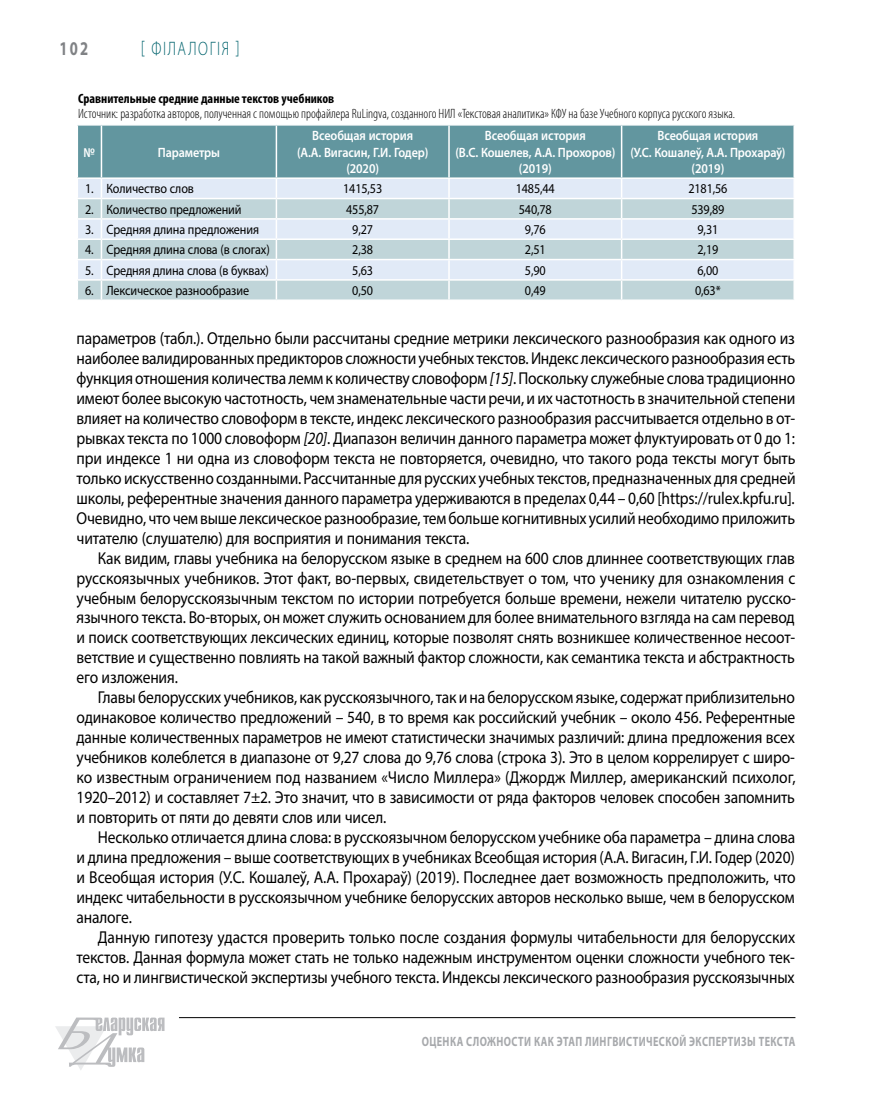
<style>
.page{position:relative;width:872px;height:1106px;background:#fff}
.page>*{position:absolute;margin:0;border:0;box-sizing:border-box;transform-origin:0 0}
.t1{font:300 19.5px "Myriad Pro";letter-spacing:.11em;color:#00636d;scale:.75 1}
.t2{font:700 19.5px "Myriad Pro";color:#808285;scale:.75 1}
.t3{font:17.25px/20px "Myriad Pro";letter-spacing:-.01em;color:#000;text-align:justify;scale:.9 1}
.t4{font:13.5px "Myriad Pro";letter-spacing:-.01em;color:#000;scale:.9 1}
.t5{font:600 13.5px/16.5px "Myriad Pro";letter-spacing:-.01em;color:#fff;text-align:center;scale:.9 1}
.t6{font:300 condensed 13.5px "Myriad Pro";color:#000}
.t7{font:700 13.5px "Myriad Pro";letter-spacing:.04em;color:#a7a9ac;scale:.75 1}
.t8{font:700 condensed 13.5px "Myriad Pro";color:#000}
.s1{font-style:italic}
</style>
<div class="page">
<hr style="left:179px;top:1017px;width:616px;height:1px;background:#000">
<svg style="left:55px;top:1017px;width:109px;height:53px"></svg>
<svg style="left:77px;top:125px;width:717px;height:174px;background:#b2cbd3"></svg>
<p class="t2" style="left:60px;top:36px;width:40px">102</p>
<p class="t1" style="left:141px;top:38px;width:133px">[ Філалогія ]</p>
<p class="t8" style="left:78px;top:90px;width:258px">Сравнительные средние данные текстов учебников</p>
<p class="t6" style="left:78px;top:105px;width:658px">Источник: разработка авторов, полученная с помощью профайлера RuLingva, созданного НИЛ «Текстовая аналитика» КФУ на базе Учебного корпуса русского языка.</p>
<p class="t5" style="left:84px;top:143px;width:14px">№</p>
<p class="t5" style="left:158px;top:143px;width:71px">Параметры</p>
<p class="t5" style="left:297px;top:127px;width:147px">Всеобщая история<br>(А.А. Вигасин, Г.И. Годер) (2020)</p>
<p class="t5" style="left:455px;top:127px;width:179px">Всеобщая история<br>(В.С. Кошелев, А.А. Прохоров) (2019)</p>
<p class="t5" style="left:630px;top:127px;width:174px">Всеобщая история<br>(У.С. Кошалеў, А.А. Прохараў) (2019)</p>
<p class="t4" style="left:85px;top:181px;width:122px">1. Количество слов</p>
<p class="t4" style="left:343px;top:181px;width:45px">1415,53</p>
<p class="t4" style="left:516px;top:181px;width:45px">1485,44</p>
<p class="t4" style="left:688px;top:181px;width:45px">2181,56</p>
<p class="t4" style="left:85px;top:201px;width:175px">2. Количество предложений</p>
<p class="t4" style="left:346px;top:201px;width:38px">455,87</p>
<p class="t4" style="left:519px;top:201px;width:38px">540,78</p>
<p class="t4" style="left:691px;top:201px;width:38px">539,89</p>
<p class="t4" style="left:85px;top:221px;width:195px">3. Средняя длина предложения</p>
<p class="t4" style="left:352px;top:221px;width:25px">9,27</p>
<p class="t4" style="left:525px;top:221px;width:25px">9,76</p>
<p class="t4" style="left:697px;top:221px;width:25px">9,31</p>
<p class="t4" style="left:85px;top:241px;width:207px">4. Средняя длина слова (в слогах)</p>
<p class="t4" style="left:352px;top:241px;width:25px">2,38</p>
<p class="t4" style="left:525px;top:241px;width:25px">2,51</p>
<p class="t4" style="left:697px;top:241px;width:25px">2,19</p>
<p class="t4" style="left:85px;top:262px;width:206px">5. Средняя длина слова (в буквах)</p>
<p class="t4" style="left:352px;top:262px;width:25px">5,63</p>
<p class="t4" style="left:525px;top:262px;width:25px">5,90</p>
<p class="t4" style="left:697px;top:262px;width:25px">6,00</p>
<p class="t4" style="left:85px;top:282px;width:184px">6. Лексическое разнообразие</p>
<p class="t4" style="left:352px;top:282px;width:25px">0,50</p>
<p class="t4" style="left:525px;top:282px;width:25px">0,49</p>
<p class="t4" style="left:695px;top:282px;width:30px">0,63*</p>
<p class="t3" style="left:77px;top:328px;width:800px">параметров (табл.). Отдельно были рассчитаны средние метрики лексического разнообразия как одного из наиболее валидированных предикторов сложности учебных текстов. Индекс лексического разнообразия есть функция отношения количества лемм к количеству словоформ <span class="s1">[15]</span>. Поскольку служебные слова традиционно имеют более высокую частотность, чем знаменательные части речи, и их частотность в значительной степени влияет на количество словоформ в тексте, индекс лексического разнообразия рассчитывается отдельно в от&shy;рывках текста по 1000 словоформ <span class="s1">[20]</span>. Диапазон величин данного параметра может флуктуировать от 0 до 1: при индексе 1 ни одна из словоформ текста не повторяется, очевидно, что такого рода тексты могут быть только искусственно созданными. Рассчитанные для русских учебных текстов, предназначенных для средней школы, референтные значения данного параметра удерживаются в пределах 0,44 – 0,60 [https://rulex.kpfu.ru].<br>Очевидно, что чем выше лексическое разнообразие, тем больше когнитивных усилий необходимо приложить читателю (слушателю) для восприятия и понимания текста.</p>
<p class="t3" style="left:77px;top:547px;width:800px;text-indent:21px">Как видим, главы учебника на белорусском языке в среднем на 600 слов длиннее соответствующих глав русскоязычных учебников. Этот факт, во-первых, свидетельствует о том, что ученику для ознакомления с учебным белорусскоязычным текстом по истории потребуется больше времени, нежели читателю русско&shy;язычного текста. Во-вторых, он может служить основанием для более внимательного взгляда на сам перевод и поиск соответствующих лексических единиц, которые позволят снять возникшее количественное несоот&shy;ветствие и существенно повлиять на такой важный фактор сложности, как семантика текста и абстрактность его изложения.</p>
<p class="t3" style="left:77px;top:687px;width:800px;text-indent:21px">Главы белорусских учебников, как русскоязычного, так и на белорусском языке, содержат приблизительно одинаковое количество предложений – 540, в то время как российский учебник – около 456. Референтные данные количественных параметров не имеют статистически значимых различий: длина предложения всех учебников колеблется в диапазоне от 9,27 слова до 9,76 слова (строка 3). Это в целом коррелирует с широ&shy;ко известным ограничением под названием «Число Миллера» (Джордж Миллер, американский психолог, 1920–2012) и составляет 7±2. Это значит, что в зависимости от ряда факторов человек способен запомнить и повторить от пяти до девяти слов или чисел.</p>
<p class="t3" style="left:77px;top:827px;width:800px;text-indent:21px">Несколько отличается длина слова: в русскоязычном белорусском учебнике оба параметра – длина слова и длина предложения – выше соответствующих в учебниках Всеобщая история (А.А. Вигасин, Г.И. Годер (2020) и Всеобщая история (У.С. Кошалеў, А.А. Прохараў) (2019). Последнее дает возможность предположить, что индекс читабельности в русскоязычном учебнике белорусских авторов несколько выше, чем в белорусском аналоге.</p>
<p class="t3" style="left:77px;top:927px;width:800px;text-indent:21px">Данную гипотезу удастся проверить только после создания формулы читабельности для белорусских текстов. Данная формула может стать не только надежным инструментом оценки сложности учебного тек&shy;ста, но и лингвистической экспертизы учебного текста. Индексы лексического разнообразия русскоязычных</p>
<p class="t7" style="left:422px;top:1032px;width:499px">Оценка сложности как этап лингвистической экспертизы текста</p>
</div>
